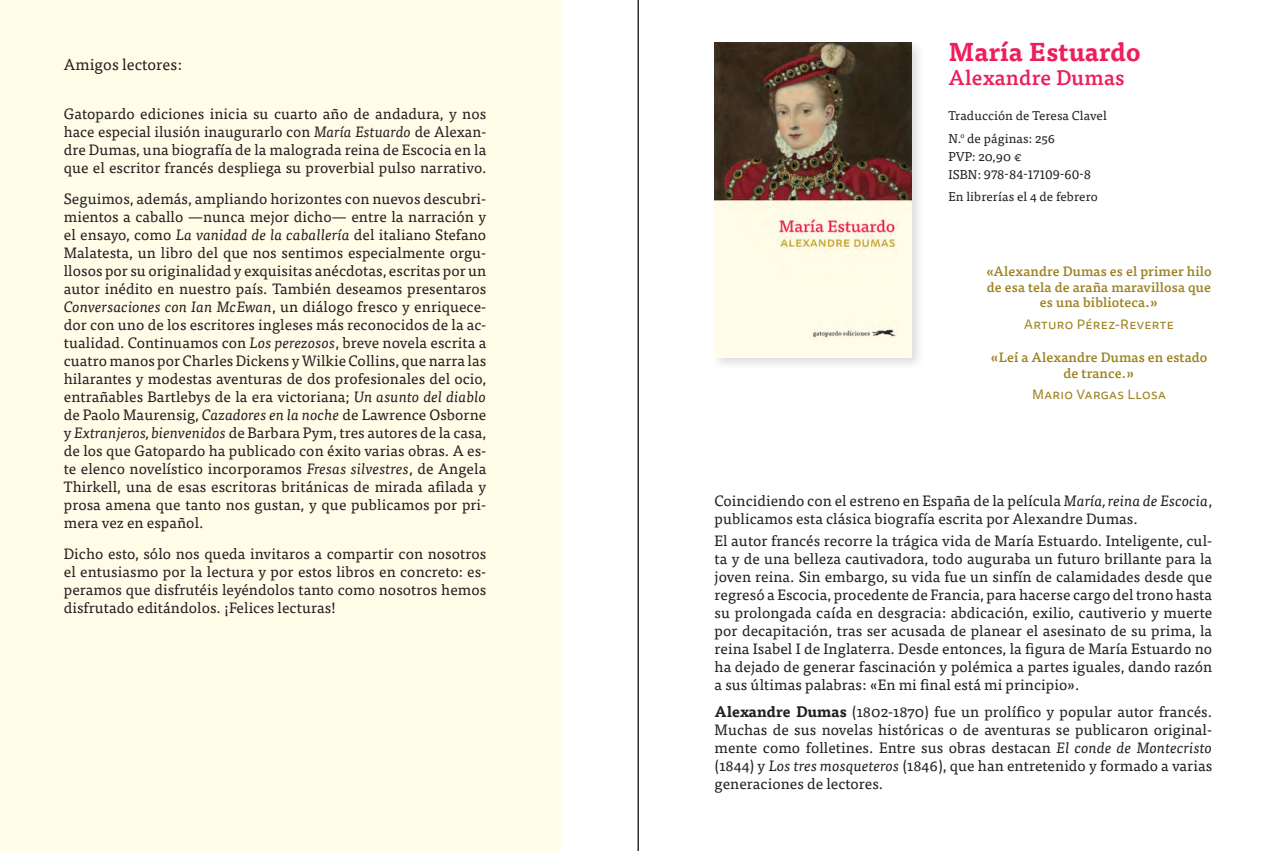
<style>
.page{position:relative;width:1276px;height:851px;background:#fff}
.page>*{position:absolute;margin:0;border:0;box-sizing:border-box;transform-origin:0 0}
.t1{font:700 25.5px "Tisa OT";letter-spacing:.01em;color:#ee1e5b}
.t2{font:500 21px "Tisa OT";letter-spacing:.01em;color:#ee1e5b}
.t3{font:15.75px "Tisa OT";letter-spacing:.005em;color:#231f20}
.t4{font:15px/18px "Tisa OT";letter-spacing:.005em;color:#231f20;text-align:justify}
.t5{font:500 13.5px/15.8px "Tisa OT";letter-spacing:.01em;color:#9e8323;text-align:center}
.t6{font:13.5px "Tisa Sans OT";letter-spacing:.03em;color:#9e8323}
.t7{font:12.75px/23.7px "Tisa OT";letter-spacing:.01em;color:#231f20}
.s1{font-style:italic}
.s2{font-weight:700}
</style>
<div class="page">
<div style="left:0;top:0;width:561px;height:850px;background:#fffde8"></div>
<div style="left:710px;top:39px;width:214px;height:331px;background:#231f20;opacity:.15"></div>
<img style="left:714px;top:43px;width:197px;height:314px">
<hr style="left:638px;top:0;width:1px;height:850px;background:#231f20">
<p class="t3" style="left:64px;top:55px;width:120px">Amigos lectores:</p>
<p class="t4" style="left:64px;top:105px;width:424px">Gatopardo ediciones inicia su cuarto año de andadura, y nos hace especial ilusión inaugurarlo con <span class="s1">María Estuardo</span> de Alexan&shy;dre Dumas, una biografía de la malograda reina de Escocia en la que el escritor francés despliega su proverbial pulso narrativo.</p>
<p class="t4" style="left:64px;top:190px;width:424px">Seguimos, además, ampliando horizontes con nuevos descubri&shy;mientos a caballo —nunca mejor dicho— entre la narración y el ensayo, como <span class="s1">La vanidad de la caballería</span> del italiano Stefano Malatesta, un libro del que nos sentimos especialmente orgu&shy;llosos por su originalidad y exquisitas anécdotas, escritas por un autor inédito en nuestro país. También deseamos presentaros <span class="s1">Conversaciones con Ian McEwan</span>, un diálogo fresco y enriquece&shy;dor con uno de los escritores ingleses más reconocidos de la ac&shy;tualidad. Continuamos con <span class="s1">Los perezosos</span>, breve novela escrita a cuatro manos por Charles Dickens y Wilkie Collins, que narra las hilarantes y modestas aventuras de dos profesionales del ocio, entrañables Bartlebys de la era victoriana; <span class="s1">Un asunto del diablo </span>de Paolo Maurensig, <span class="s1">Cazadores en la noche</span> de Lawrence Osborne y <span class="s1">Extranjeros, bienvenidos</span> de Barbara Pym, tres autores de la casa, de los que Gatopardo ha publicado con éxito varias obras. A es&shy;te elenco novelístico incorporamos <span class="s1">Fresas silvestres</span>, de Angela Thirkell, una de esas escritoras británicas de mirada afilada y prosa amena que tanto nos gustan, y que publicamos por pri&shy;mera vez en español.</p>
<p class="t4" style="left:64px;top:545px;width:424px">Dicho esto, sólo nos queda invitaros a compartir con nosotros el entusiasmo por la lectura y por estos libros en concreto: es&shy;peramos que disfrutéis leyéndolos tanto como nosotros hemos disfrutado editándolos. ¡Felices lecturas!</p>
<h1 class="t1" style="left:948px;top:36px;width:194px">María Estuardo</h1>
<h2 class="t2" style="left:948px;top:65px;width:178px">Alexandre Dumas</h2>
<p class="t7" style="left:948px;top:104px;width:160px">Traducción de Teresa Clavel<br>N.<sup>o</sup> de páginas: 256</p>
<p class="t7" style="left:948px;top:147px;width:144px;line-height:18.6px">PVP: 20,90 €<br>ISBN: 978-84-17109-60-8</p>
<p class="t7" style="left:948px;top:184px;width:151px">En librerías el 4 de febrero</p>
<p class="t5" style="left:986px;top:263px;width:227px">«Alexandre Dumas es el primer hilo de esa tela de araña maravillosa que es una biblioteca.»</p>
<p class="t6" style="left:1024px;top:316px;width:151px">Arturo Pérez-Reverte</p>
<p class="t5" style="left:990px;top:349px;width:219px">«Leí a Alexandre Dumas en estado de trance.»</p>
<p class="t6" style="left:1032px;top:386px;width:135px">Mario Vargas Llosa</p>
<p class="t4" style="left:714px;top:491px;width:499px">Coincidiendo con el estreno en España de la película <span class="s1">María, reina de Escocia</span>, publicamos esta clásica biografía escrita por Alexandre Dumas.</p>
<p class="t4" style="left:714px;top:532px;width:499px">El autor francés recorre la trágica vida de María Estuardo. Inteligente, cul&shy;ta y de una belleza cautivadora, todo auguraba un futuro brillante para la joven reina. Sin embargo, su vida fue un sinfín de calamidades desde que regresó a Escocia, procedente de Francia, para hacerse cargo del trono hasta su prolongada caída en desgracia: abdicación, exilio, cautiverio y muerte por decapitación, tras ser acusada de planear el asesinato de su prima, la reina Isabel I de Inglaterra. Desde entonces, la figura de María Estuardo no ha dejado de generar fascinación y polémica a partes iguales, dando razón a sus últimas palabras: «En mi final está mi principio».</p>
<p class="t4" style="left:714px;top:703px;width:499px"><span class="s2">Alexandre Dumas</span> (1802-1870) fue un prolífico y popular autor francés.<br>Muchas de sus novelas históricas o de aventuras se publicaron original&shy;mente como folletines. Entre sus obras destacan <span class="s1">El conde de Montecristo </span>(1844) y <span class="s1">Los tres mosqueteros</span> (1846), que han entretenido y formado a varias generaciones de lectores.</p>
</div>
